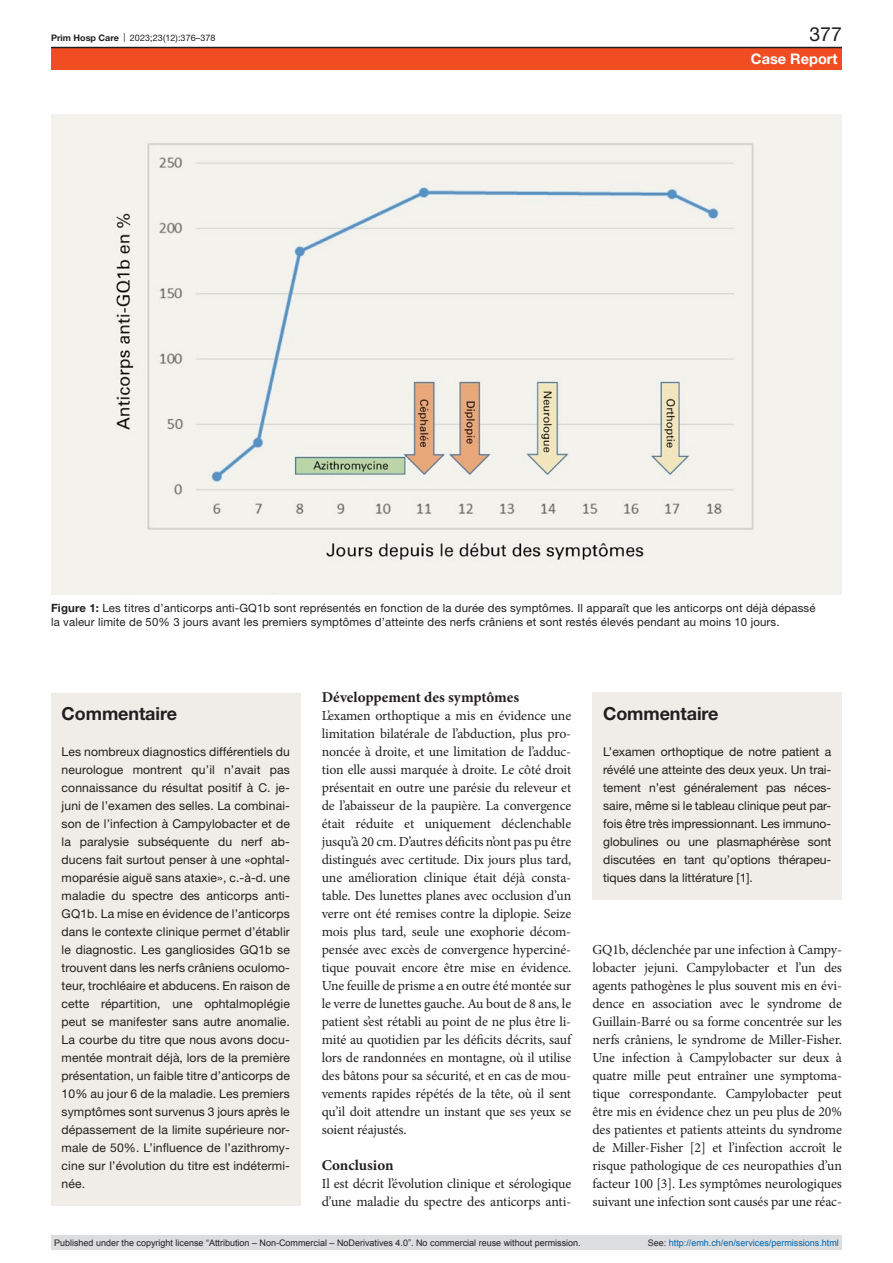
<style>
.page{position:relative;width:893px;height:1263px;background:#fff}
.page>*{position:absolute;margin:0;border:0;box-sizing:border-box;transform-origin:0 0}
.pagina{font:19.5px "Helvetica Neue LT Pro";color:#231f20}
.box-head1{font:700 18px "Helvetica Neue LT Pro";letter-spacing:-.005em;color:#231f20}
.head2{font:700 15px "Minion Pro";color:#231f20}
.rubrik{font:700 14.55px "Helvetica Neue LT Pro";color:#fff}
.paragraph{font:13.8px/18px "Minion Pro";letter-spacing:-.01em;color:#231f20;text-align:justify}
.box-paragraph{font:12.15px/18px "Helvetica Neue LT Pro";color:#231f20;text-align:justify}
.figure-caption{font:11.4px/14.2px "Helvetica Neue LT Pro";letter-spacing:.01em;color:#231f20}
.t1{font:9px "Arial";color:#231f20}
.t2{font:9px "Arial";color:#0066b3}
.t3{font:9px "Helvetica Neue LT Pro";letter-spacing:.01em;color:#231f20}
.s1{font-weight:700}
.s2{color:#231f20}
</style>
<div class="page">
<div style="left:51px;top:47px;width:791px;height:23px;background:#f04d22"></div>
<hr style="left:51px;top:47px;width:791px;height:1px;background:#231f20">
<img style="left:51px;top:115px;width:791px;height:479px">
<div style="left:51px;top:693px;width:249px;height:513px;background:#f0ece7"></div>
<div style="left:592px;top:693px;width:250px;height:207px;background:#f0ece7"></div>
<div style="left:51px;top:1235px;width:791px;height:15px;background:#dcdddf"></div>
<p class="t3" style="left:51px;top:32px;width:166px"><span class="s1">Prim Hosp Care</span> | 2023;23(12):376–378</p>
<p class="pagina" style="left:809px;top:22px;width:34px">377</p>
<p class="rubrik" style="left:751px;top:49px;width:88px">Case Report</p>
<p class="figure-caption" style="left:51px;top:601px;width:766px"><span class="s1">Figure 1:</span> Les titres d’anticorps anti-GQ1b sont représentés en fonction de la durée des symptômes. Il apparaît que les anticorps ont déjà dépassé la valeur limite de 50% 3 jours avant les premiers symptômes d’atteinte des nerfs crâniens et sont restés élevés pendant au moins 10 jours.</p>
<p class="box-head1" style="left:62px;top:702px;width:117px">Commentaire</p>
<p class="box-paragraph" style="left:62px;top:742px;width:230px">Les nombreux diagnostics différentiels du neurologue montrent qu’il n’avait pas connaissance du résultat positif à C. je&shy;juni de l’examen des selles. La combinai&shy;son de l’infection à Campylobacter et de la paralysie subséquente du nerf ab&shy;ducens fait surtout penser à une «ophtal&shy;moparésie aiguë sans ataxie», c.-à-d. une maladie du spectre des anticorps anti-GQ1b. La mise en évidence de l’anticorps dans le contexte clinique permet d’établir le diagnostic. Les gangliosides GQ1b se trouvent dans les nerfs crâniens oculomo&shy;teur, trochléaire et abducens. En raison de cette répartition, une ophtalmoplégie peut se manifester sans autre anomalie.<br>La courbe du titre que nous avons docu&shy;mentée montrait déjà, lors de la première présentation, un faible titre d’anticorps de 10% au jour 6 de la maladie. Les premiers symptômes sont survenus 3 jours après le dépassement de la limite supérieure nor&shy;male de 50%. L’influence de l’azithromy&shy;cine sur l’évolution du titre est indétermi&shy;née.</p>
<p class="head2" style="left:322px;top:687px;width:199px">Développement des symptômes</p>
<p class="paragraph" style="left:322px;top:707px;width:251px">L’examen orthoptique a mis en évidence une limitation bilatérale de l’abduction, plus pro&shy;noncée à droite, et une limitation de l’adduc&shy;tion elle aussi marquée à droite. Le côté droit présentait en outre une parésie du releveur et de l’abaisseur de la paupière. La convergence était réduite et uniquement déclenchable jusqu’à 20 cm. D’autres déficits n’ont pas pu être distingués avec certitude. Dix jours plus tard, une amélioration clinique était déjà consta&shy;table. Des lunettes planes avec occlusion d’un verre ont été remises contre la diplopie. Seize mois plus tard, seule une exophorie décom&shy;pensée avec excès de convergence hyperciné&shy;tique pouvait encore être mise en évidence.<br>Une feuille de prisme a en outre été montée sur le verre de lunettes gauche. Au bout de 8 ans, le patient s’est rétabli au point de ne plus être li&shy;mité au quotidien par les déficits décrits, sauf lors de randonnées en montagne, où il utilise des bâtons pour sa sécurité, et en cas de mou&shy;vements rapides répétés de la tête, où il sent qu’il doit attendre un instant que ses yeux se soient réajustés.</p>
<p class="head2" style="left:322px;top:1155px;width:73px">Conclusion</p>
<p class="paragraph" style="left:322px;top:1175px;width:251px">Il est décrit l’évolution clinique et sérologique d’une maladie du spectre des anticorps anti-</p>
<p class="box-head1" style="left:603px;top:702px;width:117px">Commentaire</p>
<p class="box-paragraph" style="left:603px;top:742px;width:230px">L’examen orthoptique de notre patient a révélé une atteinte des deux yeux. Un trai&shy;tement n’est généralement pas néces&shy;saire, même si le tableau clinique peut par&shy;fois être très impressionnant. Les immuno&shy;globulines ou une plasmaphérèse sont discutées en tant qu’options thérapeu&shy;tiques dans la littérature [1].</p>
<p class="paragraph" style="left:592px;top:941px;width:251px">GQ1b, déclenchée par une infection à Campy&shy;lobacter jejuni. Campylobacter et l’un des agents pathogènes le plus souvent mis en évi&shy;dence en association avec le syndrome de Guillain-Barré ou sa forme concentrée sur les nerfs crâniens, le syndrome de Miller-Fisher.<br>Une infection à Campylobacter sur deux à quatre mille peut entraîner une symptoma&shy;tique correspondante. Campylobacter peut être mis en évidence chez un peu plus de 20% des patientes et patients atteints du syndrome de Miller-Fisher [2] et l’infection accroît le risque pathologique de ces neuropathies d’un facteur 100 [3]. Les symptômes neurologiques suivant une infection sont causés par une réac-</p>
<p class="t1" style="left:54px;top:1237px;width:528px">Published under the copyright license “Attribution – Non-Commercial – NoDerivatives 4.0”. No commercial reuse without permission.</p>
<p class="t2" style="left:648px;top:1237px;width:193px"><span class="s2">See:</span> http://emh.ch/en/services/permissions.html</p>
</div>
